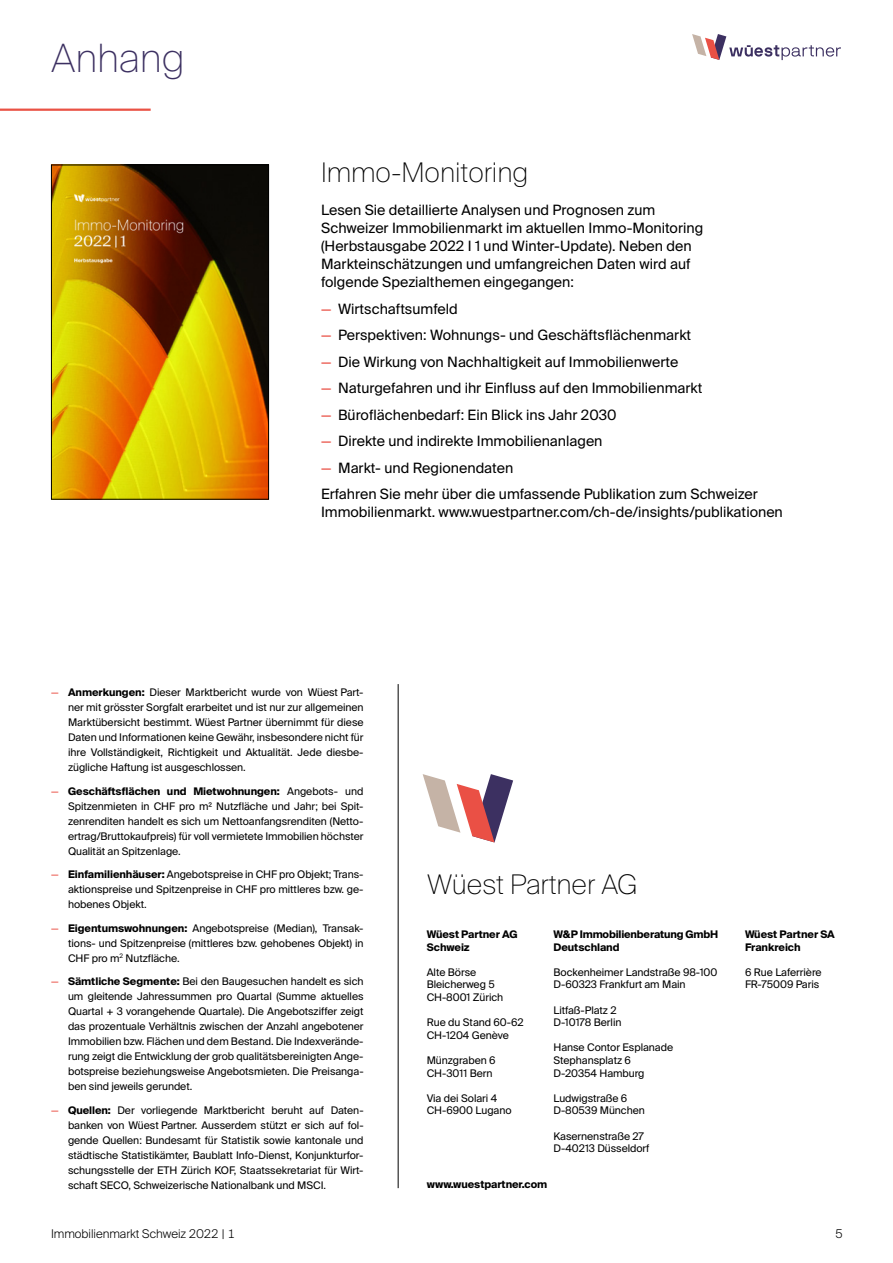
<style>
.page{position:relative;width:893px;height:1263px;background:#fff}
.page>*{position:absolute;margin:0;border:0;box-sizing:border-box;transform-origin:0 0}
.t1{font:100 39px "Suisse Intl";color:#3c3061}
.t2{font:100 27px "Suisse Intl";color:#000}
.t3{font:14.25px/18px "Suisse Intl";color:#000}
.t4{font:300 12px "Suisse Intl";color:#000}
.t5{font:10.5px/15px "Suisse Intl";letter-spacing:-.005em;color:#000}
.t6{font:700 10.5px/12.6px "Suisse Intl";letter-spacing:-.005em;color:#000}
.s1{color:#ea5045}
.s2{font-weight:700}
</style>
<div class="page">
<hr style="left:0;top:109px;width:151px;height:2px;background:#ea5245">
<svg style="left:692px;top:34px;width:149px;height:26px"></svg>
<img style="left:53px;top:167px;width:214px;height:330px">
<div style="left:51px;top:165px;width:218px;height:334px;border:1px solid #000"></div>
<hr style="left:398px;top:684px;width:1px;height:504px;background:#000">
<svg style="left:423px;top:774px;width:90px;height:68px"></svg>
<h1 class="t1" style="left:51px;top:35px;width:135px">Anhang</h1>
<h2 class="t2" style="left:321px;top:157px;width:209px">Immo-Monitoring</h2>
<p class="t3" style="left:321px;top:201px;width:384px">Lesen Sie detaillierte Analysen und Prognosen zum Schweizer Immobilienmarkt im aktuellen Immo-Monitoring (Herbstausgabe 2022 I 1 und Winter-Update). Neben den Markteinschätzungen und umfangreichen Daten wird auf folgende Spezialthemen eingegangen:</p>
<h3 class="t3" style="left:321px;top:300px;width:138px"><span class="s1">—</span> Wirtschaftsumfeld</h3>
<h3 class="t3" style="left:321px;top:326px;width:372px"><span class="s1">—</span> Perspektiven: Wohnungs- und Geschäftsflächenmarkt</h3>
<h3 class="t3" style="left:321px;top:353px;width:359px"><span class="s1">—</span> Die Wirkung von Nachhaltigkeit auf Immobilienwerte</h3>
<h3 class="t3" style="left:321px;top:379px;width:383px"><span class="s1">—</span> Naturgefahren und ihr Einfluss auf den Immobilienmarkt</h3>
<h3 class="t3" style="left:321px;top:406px;width:297px"><span class="s1">—</span> Büroflächenbedarf: Ein Blick ins Jahr 2030</h3>
<h3 class="t3" style="left:321px;top:432px;width:283px"><span class="s1">—</span> Direkte und indirekte Immobilienanlagen</h3>
<h3 class="t3" style="left:321px;top:454px;width:438px;line-height:26.5px"><span class="s1">—</span> Markt- und Regionendaten<br>Erfahren Sie mehr über die umfassende Publikation zum Schweizer</h3>
<h3 class="t3" style="left:321px;top:503px;width:463px">Immobilienmarkt. www.wuestpartner.com/ch-de/insights/publikationen</h3>
<p class="t5" style="left:68px;top:685px;width:297px;text-align:justify;text-indent:-17px"><span class="s1">—</span> <span class="s2">Anmerkungen:</span> Dieser Marktbericht wurde von Wüest Part&shy;ner mit grösster Sorgfalt erarbeitet und ist nur zur allgemeinen Marktübersicht bestimmt. Wüest Partner übernimmt für diese Daten und Informationen keine Gewähr, insbesondere nicht für ihre Vollständigkeit, Richtigkeit und Aktualität. Jede diesbe&shy;zügliche Haftung ist ausgeschlossen.</p>
<p class="t5" style="left:68px;top:783px;width:297px;text-align:justify;text-indent:-17px"><span class="s1">—</span> <span class="s2">Geschäftsflächen und Mietwohnungen:</span> Angebots- und Spitzenmieten in CHF pro m2 Nutzfläche und Jahr; bei Spit&shy;zenrenditen handelt es sich um Nettoanfangsrenditen (Netto&shy;ertrag/Bruttokaufpreis) für voll vermietete Immobilien höchster Qualität an Spitzenlage.</p>
<p class="t5" style="left:68px;top:867px;width:297px;text-align:justify;text-indent:-17px"><span class="s1">—</span> <span class="s2">Einfamilienhäuser:</span> Angebotspreise in CHF pro Objekt; Trans&shy;aktionspreise und Spitzenpreise in CHF pro mittleres bzw. ge&shy;hobenes Objekt.</p>
<p class="t5" style="left:68px;top:920px;width:297px;text-align:justify;text-indent:-17px"><span class="s1">—</span> <span class="s2">Eigentumswohnungen:</span> Angebotspreise (Median), Transak&shy;tions- und Spitzenpreise (mittleres bzw. gehobenes Objekt) in CHF pro m<sup>2</sup> Nutzfläche.</p>
<p class="t5" style="left:68px;top:974px;width:297px;text-align:justify;text-indent:-17px"><span class="s1">—</span> <span class="s2">Sämtliche Segmente:</span> Bei den Baugesuchen handelt es sich um gleitende Jahressummen pro Quartal (Summe aktuelles Quartal + 3 vorangehende Quartale). Die Angebotsziffer zeigt das prozentuale Verhältnis zwischen der Anzahl angebotener Immobilien bzw. Flächen und dem Bestand. Die Indexverände&shy;rung zeigt die Entwicklung der grob qualitätsbereinigten Ange&shy;botspreise beziehungsweise Angebotsmieten. Die Preisanga&shy;ben sind jeweils gerundet.</p>
<p class="t5" style="left:68px;top:1102px;width:297px;text-align:justify;text-indent:-17px"><span class="s1">—</span> <span class="s2">Quellen:</span> Der vorliegende Marktbericht beruht auf Daten&shy;banken von Wüest Partner. Ausserdem stützt er sich auf fol&shy;gende Quellen: Bundesamt für Statistik sowie kantonale und städtische Statistikämter, Baublatt Info-Dienst, Konjunkturfor&shy;schungsstelle der ETH Zürich KOF, Staatssekretariat für Wirt&shy;schaft SECO, Schweizerische Nationalbank und MSCI.</p>
<h2 class="t2" style="left:427px;top:868px;width:212px">Wüest Partner AG</h2>
<p class="t6" style="left:553px;top:928px;width:166px">W&amp;P Immobilienberatung GmbH<br>Deutschland</p>
<p class="t5" style="left:553px;top:966px;width:165px;line-height:12.6px">Bockenheimer Landstraße 98-100<br>D-60323 Frankfurt am Main</p>
<p class="t5" style="left:553px;top:1004px;width:70px;line-height:12.6px">Litfaß-Platz 2<br>D-10178 Berlin</p>
<p class="t5" style="left:553px;top:1041px;width:121px;line-height:12.6px">Hanse Contor Esplanade<br>Stephansplatz 6<br>D-20354 Hamburg</p>
<p class="t5" style="left:553px;top:1092px;width:93px;line-height:12.6px">Ludwigstraße 6<br>D-80539 München</p>
<p class="t5" style="left:553px;top:1130px;width:98px;line-height:12.6px">Kasernenstraße 27<br>D-40213 Düsseldorf</p>
<p class="t6" style="left:427px;top:928px;width:92px">Wüest Partner AG<br>Schweiz</p>
<p class="t5" style="left:427px;top:966px;width:78px;line-height:12.6px">Alte Börse<br>Bleicherweg 5<br>CH-8001 Zürich</p>
<p class="t5" style="left:427px;top:1016px;width:99px;line-height:12.6px">Rue du Stand 60-62<br>CH-1204 Genève</p>
<p class="t5" style="left:427px;top:1054px;width:71px;line-height:12.6px">Münzgraben 6<br>CH-3011 Bern</p>
<p class="t5" style="left:427px;top:1092px;width:86px;line-height:12.6px">Via dei Solari 4<br>CH-6900 Lugano</p>
<p class="t6" style="left:427px;top:1178px;width:122px">www.wuestpartner.com</p>
<p class="t6" style="left:745px;top:928px;width:91px">Wüest Partner SA<br>Frankreich</p>
<p class="t5" style="left:745px;top:966px;width:78px;line-height:12.6px">6 Rue Laferrière<br>FR-75009 Paris</p>
<p class="t4" style="left:51px;top:1227px;width:186px">Immobilienmarkt Schweiz 2022 | 1</p>
<p class="t4" style="left:835px;top:1227px;width:9px">5</p>
</div>
